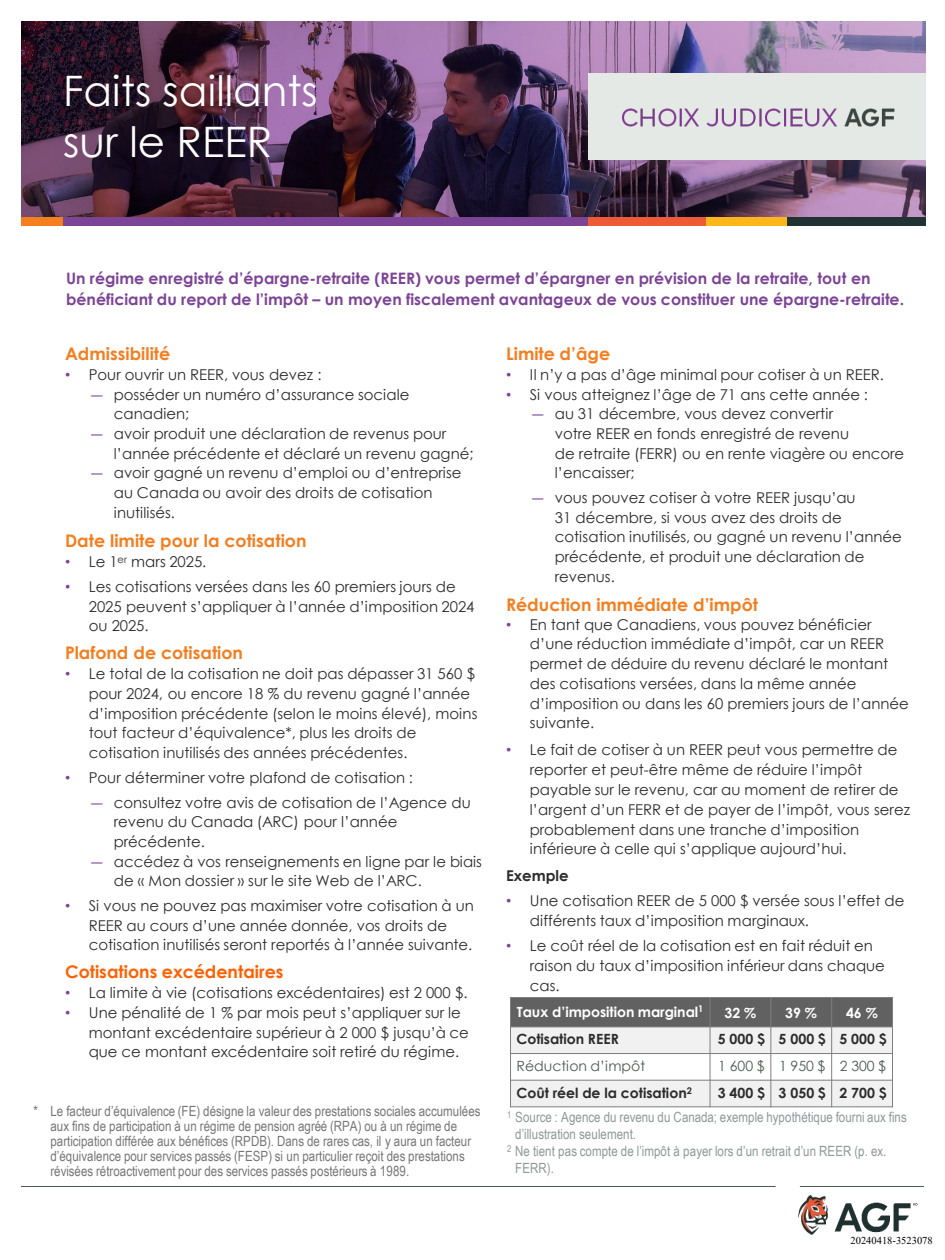
<style>
.page{position:relative;width:945px;height:1260px;background:#fff}
.page>*{position:absolute;margin:0;border:0;box-sizing:border-box;transform-origin:0 0}
.t1{font:42px/50.4px "Century Gothic";color:#fff}
.t2{font:700 17.5px "Century Gothic";color:#f37e20}
.t3{font:700 17.5px "Century Gothic";color:#ff6100}
.t4{font:700 15.75px/20.8px "Century Gothic";color:#7c4496}
.t5{font:14.88px/19.6px "Century Gothic";color:#2c2c2c}
.t6{font:700 14.88px "Century Gothic";color:#2c2c2c}
.t7{font:14px/15px "Arial Narrow";letter-spacing:.005em;color:#767676}
.t8{font:14px/16.8px "Arial Narrow";letter-spacing:.005em;color:#8f9898}
.t9{font:700 14px "Century Gothic";color:#2c2c2c}
.t10{font:700 14px "Century Gothic";color:#fff}
.t11{font:14px "Century Gothic";color:#4c5a51}
.t12{font:10.5px "Times New Roman";color:#000}
.s1{font-family:"Arial";color:#7c4496}
.s2{font-family:"Calibri";color:#7c4496}
</style>
<div class="page">
<hr style="left:800px;top:1186px;width:124px;height:1px;background:#4c5a52">
<hr style="left:21px;top:1186px;width:755px;height:1px;background:#4c5a52">
<img style="left:798px;top:1195px;width:120px;height:40px">
<img style="left:21px;top:21px;width:904px;height:197px">
<div style="left:588px;top:74px;width:337px;height:86px;background:#e5e9e5"></div>
<img style="left:622px;top:108px;width:273px;height:19px">
<div style="left:21px;top:218px;width:42px;height:8px;background:#f47e20"></div>
<div style="left:63px;top:218px;width:531px;height:8px;background:#7c4496"></div>
<div style="left:679px;top:218px;width:156px;height:8px;background:#fdb71a"></div>
<div style="left:787px;top:218px;width:138px;height:8px;background:#203232"></div>
<div style="left:588px;top:218px;width:118px;height:8px;background:#ee5a36"></div>
<div style="left:511px;top:998px;width:199px;height:29px;background:#616161"></div>
<div style="left:710px;top:998px;width:61px;height:29px;background:#616161"></div>
<div style="left:771px;top:998px;width:61px;height:29px;background:#616161"></div>
<div style="left:832px;top:998px;width:60px;height:29px;background:#616161"></div>
<div style="left:511px;top:1027px;width:199px;height:27px;background:#f1f1f1"></div>
<div style="left:710px;top:1027px;width:61px;height:27px;background:#f1f1f1"></div>
<div style="left:771px;top:1027px;width:61px;height:27px;background:#f1f1f1"></div>
<div style="left:832px;top:1027px;width:60px;height:27px;background:#f1f1f1"></div>
<div style="left:511px;top:1080px;width:199px;height:27px;background:#f1f1f1"></div>
<div style="left:710px;top:1080px;width:61px;height:27px;background:#f1f1f1"></div>
<div style="left:771px;top:1080px;width:61px;height:27px;background:#f1f1f1"></div>
<div style="left:832px;top:1080px;width:60px;height:27px;background:#f1f1f1"></div>
<hr style="left:710px;top:997px;width:1px;height:110px;background:#7f7f7f">
<hr style="left:770px;top:997px;width:1px;height:110px;background:#7f7f7f">
<hr style="left:831px;top:997px;width:1px;height:110px;background:#7f7f7f">
<hr style="left:510px;top:1026px;width:383px;height:1px;background:#7f7f7f">
<hr style="left:510px;top:1053px;width:383px;height:1px;background:#7f7f7f">
<hr style="left:510px;top:1080px;width:383px;height:1px;background:#7f7f7f">
<hr style="left:510px;top:997px;width:1px;height:110px;background:#7f7f7f">
<hr style="left:892px;top:997px;width:1px;height:110px;background:#7f7f7f">
<hr style="left:510px;top:997px;width:383px;height:1px;background:#7f7f7f">
<hr style="left:510px;top:1106px;width:383px;height:1px;background:#7f7f7f">
<h1 class="t1" style="left:63px;top:65px;width:256px">Faits saillants sur le REER</h1>
<h1 class="t4" style="left:66px;top:268px;width:840px">Un régime enregistré d’épargne-retraite (REER) vous permet d’épargner en prévision de la retraite, tout en bénéficiant du report de l’impôt – un moyen fiscalement avantageux de vous constituer une épargne-retraite.</h1>
<p class="t2" style="left:65px;top:340px;width:107px">Admissibilité</p>
<p class="t5" style="left:65px;top:365px;width:258px"><span class="s1">•</span> Pour ouvrir un REER, vous devez :</p>
<p class="t5" style="left:114px;top:384px;width:297px;text-indent:-24px"><span class="s2">—</span> posséder un numéro d’assurance sociale canadien;</p>
<p class="t5" style="left:114px;top:424px;width:361px;text-indent:-24px"><span class="s2">—</span> avoir produit une déclaration de revenus pour l’année précédente et déclaré un revenu gagné;</p>
<p class="t5" style="left:114px;top:463px;width:349px;text-indent:-24px"><span class="s2">—</span> avoir gagné un revenu d’emploi ou d’entreprise au Canada ou avoir des droits de cotisation inutilisés.</p>
<p class="t2" style="left:65px;top:527px;width:243px">Date limite pour la cotisation</p>
<p class="t5" style="left:65px;top:552px;width:143px"><span class="s1">•</span> Le 1<sup>er</sup> mars 2025.</p>
<p class="t5" style="left:89px;top:577px;width:387px;text-indent:-24px"><span class="s1">•</span> Les cotisations versées dans les 60 premiers jours de<br>2025 peuvent s’appliquer à l’année d’imposition 2024 ou 2025.</p>
<p class="t2" style="left:65px;top:639px;width:180px">Plafond de cotisation</p>
<p class="t5" style="left:89px;top:664px;width:390px;text-indent:-24px"><span class="s1">•</span> Le total de la cotisation ne doit pas dépasser 31 560 $ pour 2024, ou encore 18 % du revenu gagné l’année d’imposition précédente (selon le moins élevé), moins tout facteur d’équivalence*, plus les droits de cotisation inutilisés des années précédentes.</p>
<p class="t5" style="left:65px;top:767px;width:349px"><span class="s1">•</span> Pour déterminer votre plafond de cotisation :</p>
<p class="t5" style="left:114px;top:792px;width:359px;text-indent:-24px"><span class="s2">—</span> consultez votre avis de cotisation de l’Agence du revenu du Canada (ARC) pour l’année précédente.</p>
<p class="t5" style="left:114px;top:851px;width:370px;text-indent:-24px"><span class="s2">—</span> accédez à vos renseignements en ligne par le biais de « Mon dossier » sur le site Web de l’ARC.</p>
<p class="t5" style="left:89px;top:896px;width:387px;text-indent:-24px"><span class="s1">•</span> Si vous ne pouvez pas maximiser votre cotisation à un<br>REER au cours d’une année donnée, vos droits de cotisation inutilisés seront reportés à l’année suivante.</p>
<p class="t3" style="left:65px;top:958px;width:220px">Cotisations excédentaires</p>
<p class="t5" style="left:65px;top:983px;width:404px"><span class="s1">•</span> La limite à vie (cotisations excédentaires) est 2 000 $.</p>
<p class="t5" style="left:89px;top:1003px;width:382px;text-indent:-24px"><span class="s1">•</span> Une pénalité de 1 % par mois peut s’appliquer sur le montant excédentaire supérieur à 2 000 $ jusqu’à ce que ce montant excédentaire soit retiré du régime.</p>
<p class="t2" style="left:506px;top:340px;width:106px">Limite d’âge</p>
<p class="t5" style="left:506px;top:365px;width:379px"><span class="s1">•</span> Il n’y a pas d’âge minimal pour cotiser à un REER.</p>
<p class="t5" style="left:506px;top:384px;width:363px"><span class="s1">•</span> Si vous atteignez l’âge de 71 ans cette année :</p>
<p class="t5" style="left:555px;top:404px;width:351px;text-indent:-24px"><span class="s2">—</span> au 31 décembre, vous devez convertir<br>votre REER en fonds enregistré de revenu<br>de retraite (FERR) ou en rente viagère ou encore l’encaisser;</p>
<p class="t5" style="left:555px;top:488px;width:348px;text-indent:-24px"><span class="s2">—</span> vous pouvez cotiser à votre REER jusqu’au<br>31 décembre, si vous avez des droits de cotisation inutilisés, ou gagné un revenu l’année précédente, et produit une déclaration de revenus.</p>
<p class="t2" style="left:506px;top:591px;width:253px">Réduction immédiate d’impôt</p>
<p class="t5" style="left:530px;top:614px;width:381px;text-indent:-24px"><span class="s1">•</span> En tant que Canadiens, vous pouvez bénéficier d’une réduction immédiate d’impôt, car un REER permet de déduire du revenu déclaré le montant des cotisations versées, dans la même année d’imposition ou dans les 60 premiers jours de l’année suivante.</p>
<p class="t5" style="left:530px;top:740px;width:382px;text-indent:-24px"><span class="s1">•</span> Le fait de cotiser à un REER peut vous permettre de reporter et peut-être même de réduire l’impôt payable sur le revenu, car au moment de retirer de l’argent d’un FERR et de payer de l’impôt, vous serez probablement dans une tranche d’imposition inférieure à celle qui s’applique aujourd’hui.</p>
<p class="t6" style="left:506px;top:864px;width:64px">Exemple</p>
<p class="t5" style="left:530px;top:891px;width:376px;text-indent:-24px"><span class="s1">•</span> Une cotisation REER de 5 000 $ versée sous l’effet de différents taux d’imposition marginaux.</p>
<p class="t5" style="left:530px;top:935px;width:357px;text-indent:-24px"><span class="s1">•</span> Le coût réel de la cotisation est en fait réduit en raison du taux d’imposition inférieur dans chaque cas.</p>
<p class="t10" style="left:517px;top:1002px;width:188px">Taux d’imposition marginal<sup>1</sup></p>
<p class="t10" style="left:724px;top:1002px;width:33px">32 %</p>
<p class="t10" style="left:785px;top:1002px;width:33px">39 %</p>
<p class="t10" style="left:846px;top:1002px;width:33px">46 %</p>
<p class="t9" style="left:516px;top:1029px;width:104px">Cotisation REER</p>
<p class="t9" style="left:718px;top:1029px;width:49px">5 000 $</p>
<p class="t9" style="left:779px;top:1029px;width:49px">5 000 $</p>
<p class="t9" style="left:839px;top:1029px;width:49px">5 000 $</p>
<p class="t11" style="left:516px;top:1056px;width:130px">Réduction d’impôt</p>
<p class="t11" style="left:718px;top:1056px;width:48px">1 600 $</p>
<p class="t11" style="left:779px;top:1056px;width:48px">1 950 $</p>
<p class="t11" style="left:840px;top:1056px;width:48px">2 300 $</p>
<p class="t9" style="left:516px;top:1082px;width:177px">Coût réel de la cotisation<sup>2</sup></p>
<p class="t9" style="left:718px;top:1082px;width:49px">3 400 $</p>
<p class="t9" style="left:779px;top:1082px;width:49px">3 050 $</p>
<p class="t9" style="left:839px;top:1082px;width:49px">2 700 $</p>
<p class="t8" style="left:515px;top:1109px;width:393px;text-indent:-8px"><sup>1</sup> Source : Agence du revenu du Canada; exemple hypothétique fourni aux fins d’illustration seulement.</p>
<p class="t8" style="left:515px;top:1142px;width:373px;text-indent:-8px"><sup>2</sup> Ne tient pas compte de l’impôt à payer lors d’un retrait d’un REER (p. ex.<br>FERR).</p>
<p class="t7" style="left:50px;top:1103px;width:432px;text-indent:-17px">* Le facteur d’équivalence (FE) désigne la valeur des prestations sociales accumulées aux fins de participation à un régime de pension agréé (RPA) ou à un régime de participation différée aux bénéfices (RPDB). Dans de rares cas, il y aura un facteur d’équivalence pour services passés (FESP) si un particulier reçoit des prestations révisées rétroactivement pour des services passés postérieurs à 1989.</p>
<p class="t12" style="left:850px;top:1233px;width:84px">20240418-3523078</p>
</div>
